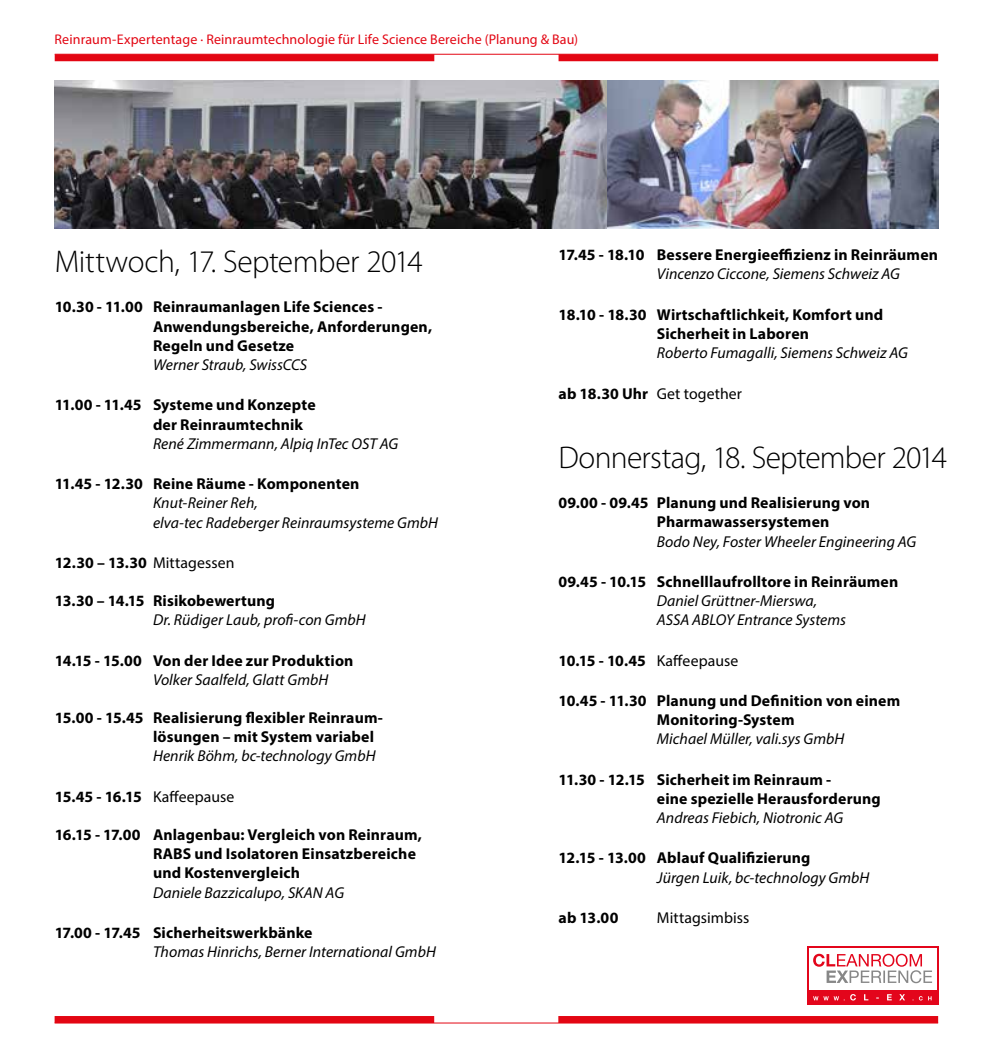
<style>
.page{position:relative;width:993px;height:1052px;background:#fff}
.page>*{position:absolute;margin:0;border:0;box-sizing:border-box;transform-origin:0 0}
.t1{font:300 31.5px "Myriad Pro";letter-spacing:-.02em;color:#000}
.t2{font:700 15.75px/19.2px "Myriad Pro";letter-spacing:.01em;color:#000}
.t3{font:italic 15.75px/19.2px "Myriad Pro";letter-spacing:.005em;color:#000}
.t4{font:15.75px "Myriad Pro";letter-spacing:.005em;color:#000}
.t5{font:14px "Myriad Pro";letter-spacing:.01em;color:#e30613}
.s1{font-weight:400}
.s2{font-weight:700}
</style>
<div class="page">
<img style="left:606px;top:81px;width:332px;height:148px">
<img style="left:55px;top:81px;width:551px;height:148px">
<hr style="left:55px;top:54px;width:882px;height:1px;background:#e30613">
<div style="left:558px;top:54px;width:379px;height:7px;background:#e30613"></div>
<hr style="left:55px;top:1022px;width:882px;height:1px;background:#e30613">
<div style="left:558px;top:1016px;width:379px;height:7px;background:#e30613"></div>
<div style="left:55px;top:54px;width:379px;height:7px;background:#e30613"></div>
<div style="left:55px;top:1016px;width:379px;height:7px;background:#e30613"></div>
<div style="left:806px;top:946px;width:131px;height:59px;background:#e3051b"></div>
<div style="left:808px;top:948px;width:127px;height:41px;background:#fff"></div>
<svg style="left:813px;top:953px;width:118px;height:30px"></svg>
<svg style="left:813px;top:994px;width:118px;height:6px"></svg>
<p class="t5" style="left:55px;top:30px;width:525px">Reinraum-Expertentage · Reinraumtechnologie für Life Science Bereiche (Planung &amp; Bau)</p>
<h1 class="t1" style="left:55px;top:242px;width:369px">Mittwoch, 17. September 2014</h1>
<p class="t2" style="left:153px;top:297px;width:280px;text-indent:-98px">10.30 - 11.00 Reinraumanlagen Life Sciences -<br>Anwendungsbereiche, Anforderungen,<br>Regeln und Gesetze</p>
<p class="t3" style="left:153px;top:355px;width:156px">Werner Straub, SwissCCS</p>
<p class="t2" style="left:153px;top:395px;width:164px;text-indent:-98px">11.00 - 11.45 Systeme und Konzepte der Reinraumtechnik</p>
<p class="t3" style="left:153px;top:434px;width:247px">René Zimmermann, Alpiq InTec OST AG</p>
<p class="t2" style="left:55px;top:473px;width:306px">11.45 - 12.30 Reine Räume - Komponenten</p>
<p class="t3" style="left:153px;top:493px;width:286px">Knut-Reiner Reh,<br>elva-tec Radeberger Reinraumsysteme GmbH</p>
<p class="t2" style="left:55px;top:552px;width:181px">12.30 – 13.30 <span class="s1">Mittagessen</span></p>
<p class="t2" style="left:55px;top:590px;width:222px">13.30 – 14.15 Risikobewertung</p>
<p class="t3" style="left:153px;top:610px;width:214px">Dr. Rüdiger Laub, profi-con GmbH</p>
<p class="t2" style="left:55px;top:650px;width:300px">14.15 - 15.00 Von der Idee zur Produktion</p>
<p class="t3" style="left:153px;top:669px;width:177px">Volker Saalfeld, Glatt GmbH</p>
<p class="t2" style="left:153px;top:707px;width:231px;text-indent:-98px">15.00 - 15.45 Realisierung flexibler Reinraum&shy;lösungen – mit System variabel</p>
<p class="t3" style="left:153px;top:746px;width:224px">Henrik Böhm, bc-technology GmbH</p>
<p class="t2" style="left:55px;top:786px;width:181px">15.45 - 16.15 <span class="s1">Kaffeepause</span></p>
<p class="t2" style="left:153px;top:824px;width:270px;text-indent:-98px">16.15 - 17.00 Anlagenbau: Vergleich von Reinraum,<br>RABS und Isolatoren Einsatzbereiche und Kostenvergleich</p>
<p class="t3" style="left:153px;top:882px;width:192px">Daniele Bazzicalupo, SKAN AG</p>
<p class="t2" style="left:55px;top:922px;width:259px">17.00 - 17.45 Sicherheitswerkbänke</p>
<p class="t3" style="left:153px;top:942px;width:284px">Thomas Hinrichs, Berner International GmbH</p>
<p class="t2" style="left:558px;top:245px;width:381px">17.45 - 18.10 Bessere Energieeffizienz in Reinräumen</p>
<p class="t3" style="left:656px;top:264px;width:244px">Vincenzo Ciccone, Siemens Schweiz AG</p>
<p class="t2" style="left:656px;top:304px;width:228px;text-indent:-98px">18.10 - 18.30 Wirtschaftlichkeit, Komfort und<br>Sicherheit in Laboren</p>
<p class="t3" style="left:656px;top:343px;width:252px">Roberto Fumagalli, Siemens Schweiz AG</p>
<p class="t4" style="left:558px;top:383px;width:185px"><span class="s2">ab 18.30 Uhr</span> Get together</p>
<h1 class="t1" style="left:558px;top:438px;width:390px">Donnerstag, 18. September 2014</h1>
<p class="t2" style="left:656px;top:492px;width:215px;text-indent:-98px">09.00 - 09.45 Planung und Realisierung von<br>Pharmawassersystemen</p>
<p class="t3" style="left:656px;top:531px;width:261px">Bodo Ney, Foster Wheeler Engineering AG</p>
<p class="t2" style="left:558px;top:571px;width:341px">09.45 - 10.15 Schnelllaufrolltore in Reinräumen</p>
<p class="t3" style="left:656px;top:591px;width:190px">Daniel Grüttner-Mierswa,<br>ASSA ABLOY Entrance Systems</p>
<p class="t2" style="left:558px;top:650px;width:181px">10.15 - 10.45 <span class="s1">Kaffeepause</span></p>
<p class="t2" style="left:558px;top:690px;width:343px;text-align:center">10.45 - 11.30 Planung und Definition von einem<br>Monitoring-System</p>
<p class="t3" style="left:656px;top:729px;width:189px">Michael Müller, vali.sys GmbH</p>
<p class="t2" style="left:656px;top:769px;width:225px;text-indent:-98px">11.30 - 12.15 Sicherheit im Reinraum -<br>eine spezielle Herausforderung</p>
<p class="t3" style="left:656px;top:808px;width:188px">Andreas Fiebich, Niotronic AG</p>
<p class="t2" style="left:558px;top:848px;width:253px">12.15 - 13.00 Ablauf Qualifizierung</p>
<p class="t3" style="left:656px;top:867px;width:214px">Jürgen Luik, bc-technology GmbH</p>
<p class="t2" style="left:558px;top:907px;width:61px">ab 13.00</p>
<p class="t4" style="left:656px;top:908px;width:94px">Mittagsimbiss</p>
</div>
